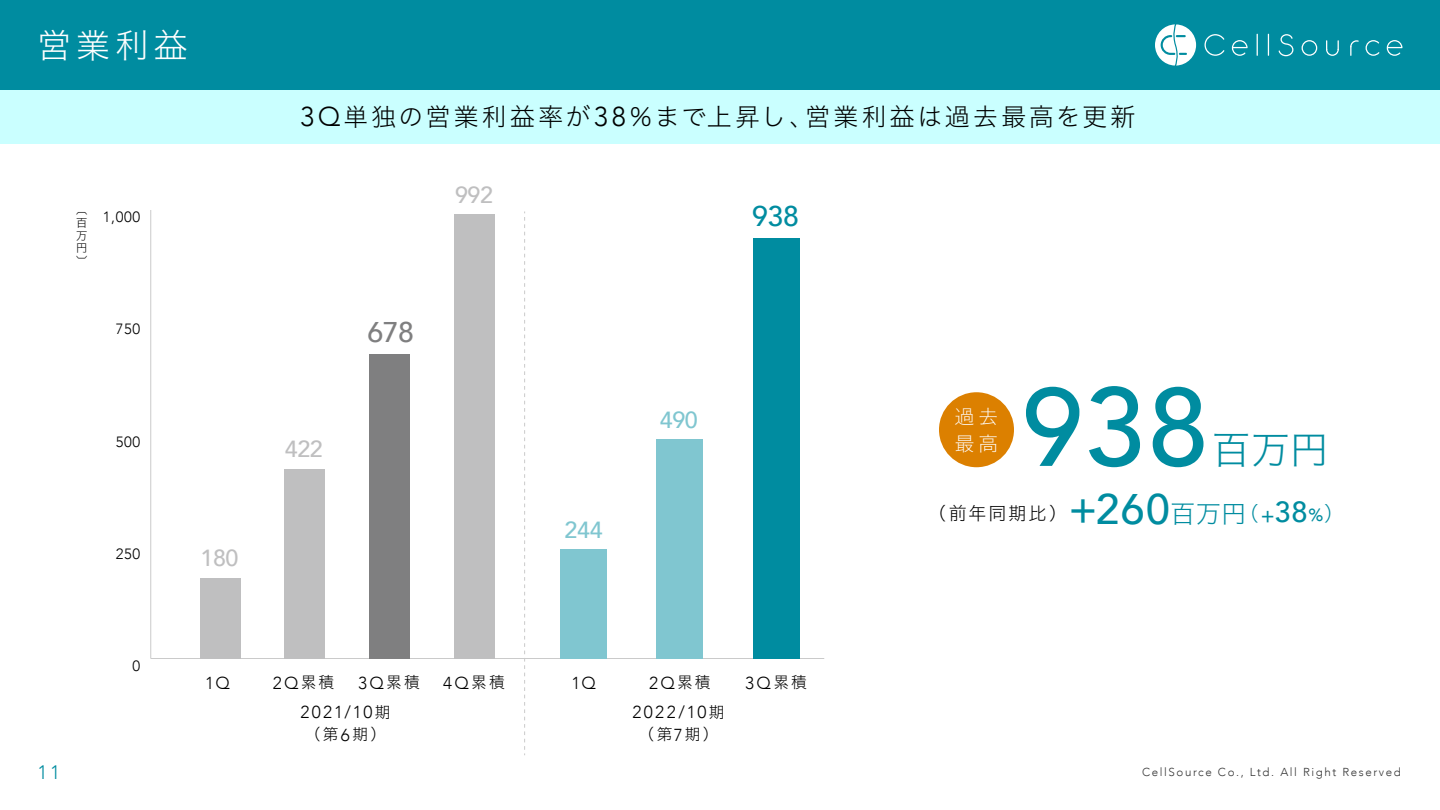
<style>
.page{position:relative;width:1440px;height:810px;background:#fff}
.page>*{position:absolute;margin:0;border:0;box-sizing:border-box;transform-origin:0 0}
.t1{font:500 109.95px "Avenir";color:#008ca0}
.t2{font:500 42.67px "Avenir";color:#008ca0}
.t3{font:38.25px "Hiragino Sans W2";color:#008ca0}
.t4{font:33.75px "Hiragino Sans W2";color:#fff}
.t5{font:500 28.42px "Avenir";color:#7f7f80}
.t6{font:500 28.42px "Avenir";color:#008ca0}
.t7{font:24.75px "Hiragino Sans W2";letter-spacing:.125em;color:#000}
.t8{font:500 23.25px "Avenir";letter-spacing:-.015em;color:#bfbfc0}
.t9{font:500 23.25px "Avenir";letter-spacing:-.015em;color:#80c6d0}
.t10{font:19.65px/27.2px "Hiragino Sans W1";color:#fff}
.t11{font:300 19.42px "Avenir";color:#008ca0}
.t12{font:18px "Hiragino Sans W2";letter-spacing:.11em;color:#000}
.t13{font:300 17.33px "Avenir";letter-spacing:.13em;color:#000}
.t14{font:15.75px "Hiragino Sans W2";color:#000}
.t15{font:300 14.85px "Avenir";letter-spacing:.045em;color:#000}
.t16{font:300 11.55px "Avenir";letter-spacing:.135em;color:#333}
.t17{font:11.25px/12.8px "Hiragino Sans W2";color:#000;text-align:justify}
.s1{font-family:"Avenir";font-weight:300;font-size:27.22px}
.s2{font-family:"Hiragino Sans W2";font-weight:400;font-size:24.75px}
.s3{font-family:"Hiragino Sans W2";font-weight:400;font-size:20.25px}
.s4{font-size:20.92px}
.s5{font-size:29.1px}
.s6{font-size:17.48px}
.s7{font-family:"Hiragino Sans W2";font-weight:400;font-size:15.75px}
.s8{font-family:"Avenir";font-weight:300;font-size:17.33px}
</style>
<div class="page">
<div style="left:0;top:0;width:1440px;height:90px;background:#008ca0"></div>
<svg style="left:1205px;top:34px;width:19px;height:22px"></svg>
<svg style="left:1257px;top:34px;width:1px;height:22px"></svg>
<svg style="left:1268px;top:34px;width:1px;height:22px"></svg>
<svg style="left:1302px;top:40px;width:15px;height:16px"></svg>
<svg style="left:1279px;top:34px;width:14px;height:22px"></svg>
<svg style="left:1366px;top:40px;width:13px;height:16px"></svg>
<svg style="left:1232px;top:40px;width:16px;height:16px"></svg>
<svg style="left:1387px;top:40px;width:16px;height:16px"></svg>
<svg style="left:1326px;top:40px;width:13px;height:16px"></svg>
<svg style="left:1350px;top:40px;width:9px;height:16px"></svg>
<svg style="left:1155px;top:24px;width:41px;height:42px"></svg>
<div style="left:0;top:90px;width:1440px;height:54px;background:#caffff"></div>
<hr style="left:151px;top:658px;width:673px;height:1px;background:#cacaca">
<hr style="left:150px;top:210px;width:1px;height:448px;background:#cacaca">
<div style="left:753px;top:238px;width:46px;height:420px;background:#008ca0"></div>
<div style="left:657px;top:439px;width:46px;height:219px;background:#80c6d0"></div>
<div style="left:561px;top:549px;width:46px;height:110px;background:#80c6d0"></div>
<div style="left:454px;top:214px;width:40px;height:444px;background:#bfbfc0"></div>
<div style="left:369px;top:354px;width:41px;height:304px;background:#7f7f80"></div>
<div style="left:284px;top:469px;width:41px;height:190px;background:#bfbfc0"></div>
<div style="left:200px;top:578px;width:40px;height:80px;background:#bfbfc0"></div>
<div style="left:939px;top:392px;width:75px;height:75px;background:#dc8000;border-radius:50%"></div>
<svg style="left:524px;top:212px;width:1px;height:543px"></svg>
<h3 class="t4" style="left:37px;top:16px;width:152px">営業利益</h3>
<p class="t17" style="left:76px;top:202px;width:12px">〔百万円〕</p>
<p class="t15" style="left:103px;top:208px;width:39px">1,000</p>
<p class="t15" style="left:116px;top:320px;width:26px">750</p>
<p class="t15" style="left:116px;top:433px;width:26px">500</p>
<p class="t15" style="left:116px;top:545px;width:26px">250</p>
<h3 class="t8" style="left:201px;top:538px;width:40px">180</h3>
<h3 class="t7" style="left:300px;top:94px;width:837px"><span class="s1">3Q</span>単独の営業利益率が<span class="s1">38</span>％まで上昇し、営業利益は過去最高を更新</h3>
<h3 class="t8" style="left:455px;top:175px;width:40px">992</h3>
<h3 class="t8" style="left:285px;top:429px;width:40px">422</h3>
<h3 class="t5" style="left:368px;top:307px;width:48px">678</h3>
<h3 class="t6" style="left:752px;top:191px;width:48px">938</h3>
<h3 class="t9" style="left:565px;top:509px;width:40px">244</h3>
<h3 class="t9" style="left:660px;top:400px;width:40px">490</h3>
<p class="t10" style="left:955px;top:401px;width:45px">過去最高</p>
<h1 class="t1" style="left:1022px;top:333px;width:188px">938</h1>
<h3 class="t3" style="left:1212px;top:416px;width:118px">百万円</h3>
<p class="t12" style="left:928px;top:498px;width:140px">（前年同期比）</p>
<h2 class="t2" style="left:1069px;top:473px;width:277px">+260<span class="s2">百万円</span><span class="s3">（</span><span class="s4">+</span><span class="s5">38</span><span class="s6">%</span><span class="s3">）</span></h2>
<p class="t11" style="left:37px;top:761px;width:24px">11</p>
<p class="t15" style="left:133px;top:657px;width:9px">0</p>
<p class="t13" style="left:205px;top:673px;width:26px">1Q</p>
<p class="t13" style="left:273px;top:673px;width:63px">2Q<span class="s7">累積</span></p>
<p class="t13" style="left:358px;top:673px;width:63px">3Q<span class="s7">累積</span></p>
<p class="t13" style="left:443px;top:673px;width:63px">4Q<span class="s7">累積</span></p>
<p class="t13" style="left:571px;top:673px;width:26px">1Q</p>
<p class="t13" style="left:649px;top:673px;width:63px">2Q<span class="s7">累積</span></p>
<p class="t13" style="left:745px;top:673px;width:63px">3Q<span class="s7">累積</span></p>
<p class="t13" style="left:300px;top:702px;width:92px">2021/10<span class="s7">期</span></p>
<p class="t14" style="left:305px;top:720px;width:83px">（第<span class="s8">6</span>期）</p>
<p class="t13" style="left:633px;top:702px;width:94px">2022/10<span class="s7">期</span></p>
<p class="t14" style="left:639px;top:720px;width:81px">（第<span class="s8">7</span>期）</p>
<p class="t16" style="left:1142px;top:766px;width:260px">CellSource Co., Ltd. All Right Reserved</p>
</div>
